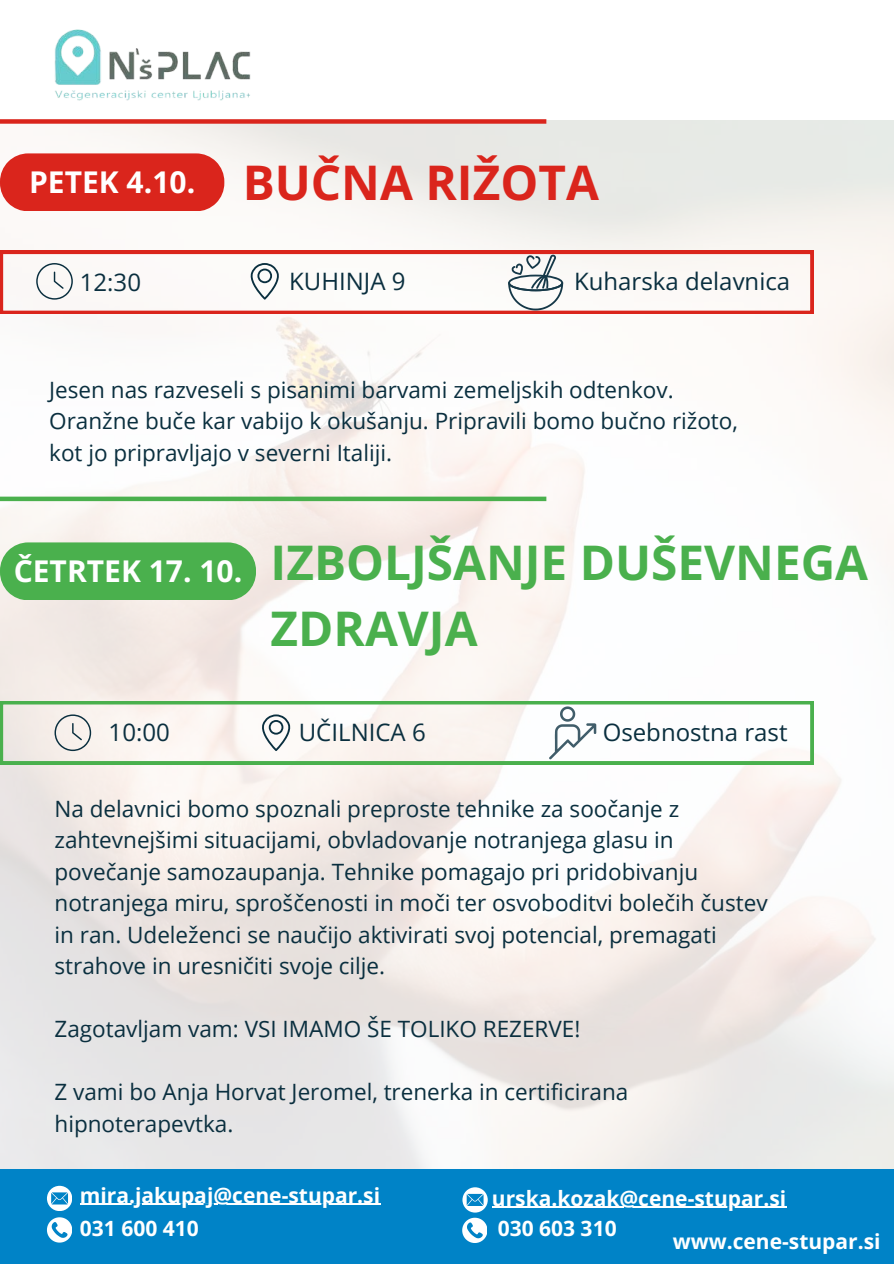
<style>
.page{position:relative;width:894px;height:1264px;background:#fff}
.page>*{position:absolute;margin:0;border:0;box-sizing:border-box;transform-origin:0 0}
.t1{font:700 47.7px/66.3px "Open Sans";color:#4ab04d}
.t2{font:700 47.7px "Open Sans";color:#da251c}
.t3{font:700 30px "Open Sans";color:#fff}
.t4{font:24px "Open Sans";color:#0a2f3f}
.t5{font:22.5px/31.5px "Open Sans";color:#0a2f3f}
.t6{font:700 21px/33.8px "Open Sans";color:#fff}
.s1{font-size:30px;color:#fff}
</style>
<div class="page">
<img style="left:0;top:119px;width:893px;height:1049px">
<div style="left:0;top:119px;width:546px;height:5px;background:#da251c"></div>
<svg style="left:0;top:251px;width:813px;height:63px"></svg>
<svg style="left:36px;top:263px;width:37px;height:36px"></svg>
<svg style="left:250px;top:263px;width:29px;height:36px"></svg>
<svg style="left:0;top:153px;width:224px;height:58px"></svg>
<div style="left:0;top:496px;width:546px;height:5px;background:#4ab04d"></div>
<img style="left:54px;top:29px;width:197px;height:72px">
<div style="left:0;top:542px;width:256px;height:58px;background:#4ab04d"></div>
<svg style="left:0;top:701px;width:813px;height:63px"></svg>
<svg style="left:54px;top:714px;width:37px;height:37px"></svg>
<svg style="left:262px;top:714px;width:28px;height:37px"></svg>
<div style="left:0;top:1168px;width:893px;height:94px;background:#0083c7"></div>
<svg style="left:47px;top:1185px;width:25px;height:26px"></svg>
<svg style="left:47px;top:1217px;width:25px;height:26px"></svg>
<hr style="left:80px;top:1203px;width:300px;height:1px;background:#fff">
<hr style="left:492px;top:1206px;width:294px;height:1px;background:#fff">
<svg style="left:462px;top:1187px;width:45px;height:24px"></svg>
<svg style="left:462px;top:1217px;width:25px;height:26px"></svg>
<svg style="left:508px;top:255px;width:55px;height:55px"></svg>
<svg style="left:549px;top:706px;width:47px;height:53px"></svg>
<h2 class="t3" style="left:29px;top:161px;width:168px">PETEK 4.10.</h2>
<h1 class="t2" style="left:243px;top:149px;width:357px">BUČNA RIŽOTA</h1>
<p class="t4" style="left:80px;top:265px;width:63px">12:30</p>
<p class="t4" style="left:289px;top:264px;width:118px">KUHINJA 9</p>
<p class="t4" style="left:574px;top:264px;width:217px">Kuharska delavnica</p>
<p class="t5" style="left:49px;top:373px;width:690px">Jesen nas razveseli s pisanimi barvami zemeljskih odtenkov.<br>Oranžne buče kar vabijo k okušanju. Pripravili bomo bučno rižoto, kot jo pripravljajo v severni Italiji.</p>
<h1 class="t1" style="left:270px;top:528px;width:599px;text-indent:-257px"><span class="s1">ČETRTEK 17. 10.</span> IZBOLJŠANJE DUŠEVNEGA<br>ZDRAVJA</h1>
<p class="t4" style="left:109px;top:715px;width:63px">10:00</p>
<p class="t4" style="left:299px;top:715px;width:128px">UČILNICA 6</p>
<p class="t4" style="left:602px;top:715px;width:186px">Osebnostna rast</p>
<p class="t5" style="left:54px;top:792px;width:714px">Na delavnici bomo spoznali preproste tehnike za soočanje z zahtevnejšimi situacijami, obvladovanje notranjega glasu in povečanje samozaupanja. Tehnike pomagajo pri pridobivanju notranjega miru, sproščenosti in moči ter osvoboditvi bolečih čustev in ran. Udeleženci se naučijo aktivirati svoj potencial, premagati strahove in uresničiti svoje cilje.</p>
<p class="t5" style="left:54px;top:1012px;width:527px">Zagotavljam vam: VSI IMAMO ŠE TOLIKO REZERVE!</p>
<p class="t5" style="left:54px;top:1075px;width:575px">Z vami bo Anja Horvat Jeromel, trenerka in certificirana hipnoterapevtka.</p>
<p class="t6" style="left:80px;top:1177px;width:302px">mira.jakupaj@cene-stupar.si<br>031 600 410</p>
<p class="t6" style="left:515px;top:1178px;width:295px">urska.kozak@cene-stupar.si<br>030 60 310</p>
<p class="t6" style="left:492px;top:1181px;width:295px;line-height:30.8px">urska.kozak@cene-stupar.si<br>030 603 310</p>
<p class="t6" style="left:672px;top:1224px;width:209px">www.cene-stupar.si</p>
</div>
